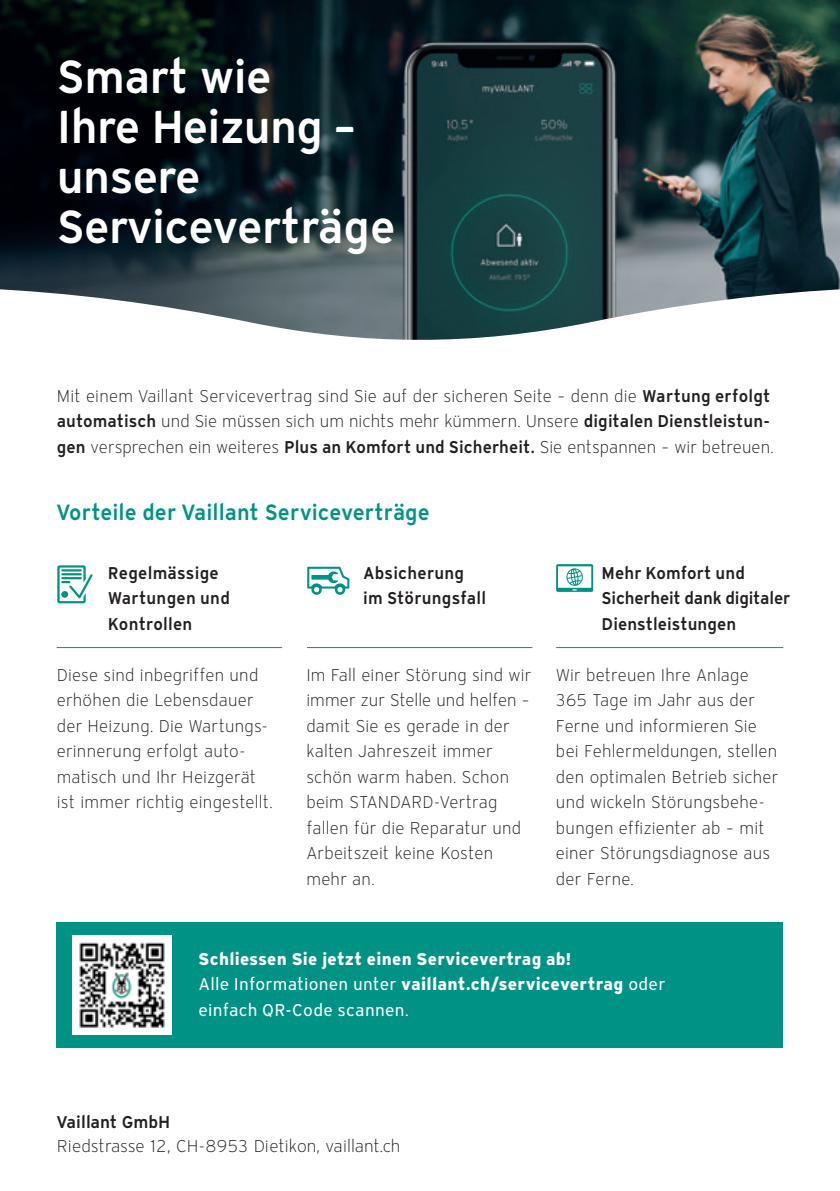
<style>
.page{position:relative;width:840px;height:1191px;background:#fff}
.page>*{position:absolute;margin:0;border:0;box-sizing:border-box;transform-origin:0 0}
.t1{font:46px/50px "Vaillant 16 02 Demi";letter-spacing:-.015em;color:#fff}
.t2{font:22px "Vaillant 16 02 Demi";color:#009385}
.t3{font:17px/25.6px "Vaillant 16 02 Light";letter-spacing:.01em;color:#231f20}
.t4{font:17px/25.6px "Vaillant 16 02 Demi";letter-spacing:.005em;color:#231f20}
.t5{font:17px/25.6px "Vaillant 16 02 Book";letter-spacing:.015em;color:#fff}
.t6{font:17px "Vaillant 16 02 Heavy";letter-spacing:.01em;color:#fff}
.s1{font-family:"Vaillant 16 02 Demi"}
.s2{font-family:"Vaillant 16 02 Heavy"}
</style>
<div class="page">
<img style="left:0;top:0;width:839px;height:288px">
<svg style="left:0;top:288px;width:839px;height:52px"></svg>
<svg style="left:556px;top:564px;width:36px;height:28px"></svg>
<svg style="left:307px;top:567px;width:42px;height:28px"></svg>
<svg style="left:57px;top:565px;width:36px;height:38px"></svg>
<hr style="left:57px;top:647px;width:225px;height:1px;background:#009385">
<hr style="left:307px;top:647px;width:225px;height:1px;background:#009385">
<hr style="left:556px;top:647px;width:226px;height:1px;background:#009385">
<div style="left:57px;top:922px;width:725px;height:126px;background:#009385"></div>
<img style="left:72px;top:935px;width:99px;height:99px">
<h1 class="t1" style="left:57px;top:50px;width:340px">Smart wie<br>Ihre Heizung – unsere<br>Serviceverträge</h1>
<p class="t3" style="left:57px;top:382px;width:718px">Mit einem Vaillant Servicevertrag sind Sie auf der sicheren Seite – denn die <span class="s1">Wartung erfolgt automatisch</span> und Sie müssen sich um nichts mehr kümmern. Unsere <span class="s1">digitalen Dienstleistun&shy;gen</span> versprechen ein weiteres <span class="s1">Plus an Komfort und Sicherheit.</span> Sie entspannen – wir betreuen.</p>
<p class="t2" style="left:57px;top:497px;width:374px">Vorteile der Vaillant Serviceverträge</p>
<p class="t4" style="left:108px;top:559px;width:124px">Regelmässige<br>Wartungen und<br>Kontrollen</p>
<p class="t3" style="left:57px;top:661px;width:217px">Diese sind inbegriffen und erhöhen die Lebensdauer der Heizung. Die Wartungs&shy;erinnerung erfolgt auto&shy;matisch und Ihr Heizgerät ist immer richtig eingestellt.</p>
<p class="t4" style="left:363px;top:559px;width:124px">Absicherung im Störungsfall</p>
<p class="t4" style="left:601px;top:559px;width:190px">Mehr Komfort und<br>Sicherheit dank digitaler<br>Dienstleistungen</p>
<p class="t3" style="left:306px;top:661px;width:226px">Im Fall einer Störung sind wir immer zur Stelle und helfen – damit Sie es gerade in der kalten Jahreszeit immer schön warm haben. Schon beim STANDARD-Vertrag fallen für die Reparatur und<br>Arbeitszeit keine Kosten mehr an.</p>
<p class="t3" style="left:555px;top:661px;width:224px">Wir betreuen Ihre Anlage<br>365 Tage im Jahr aus der<br>Ferne und informieren Sie bei Fehlermeldungen, stellen den optimalen Betrieb sicher und wickeln Störungsbehe&shy;bungen effizienter ab – mit einer Störungsdiagnose aus der Ferne.</p>
<p class="t6" style="left:198px;top:947px;width:374px">Schliessen Sie jetzt einen Servicevertrag ab!</p>
<p class="t5" style="left:198px;top:971px;width:468px">Alle Informationen unter <span class="s2">vaillant.ch/servicevertrag</span> oder einfach QR-Code scannen.</p>
<p class="t4" style="left:57px;top:1108px;width:115px">Vaillant GmbH</p>
<p class="t3" style="left:57px;top:1132px;width:345px">Riedstrasse 12, CH-8953 Dietikon, vaillant.ch</p>
</div>
